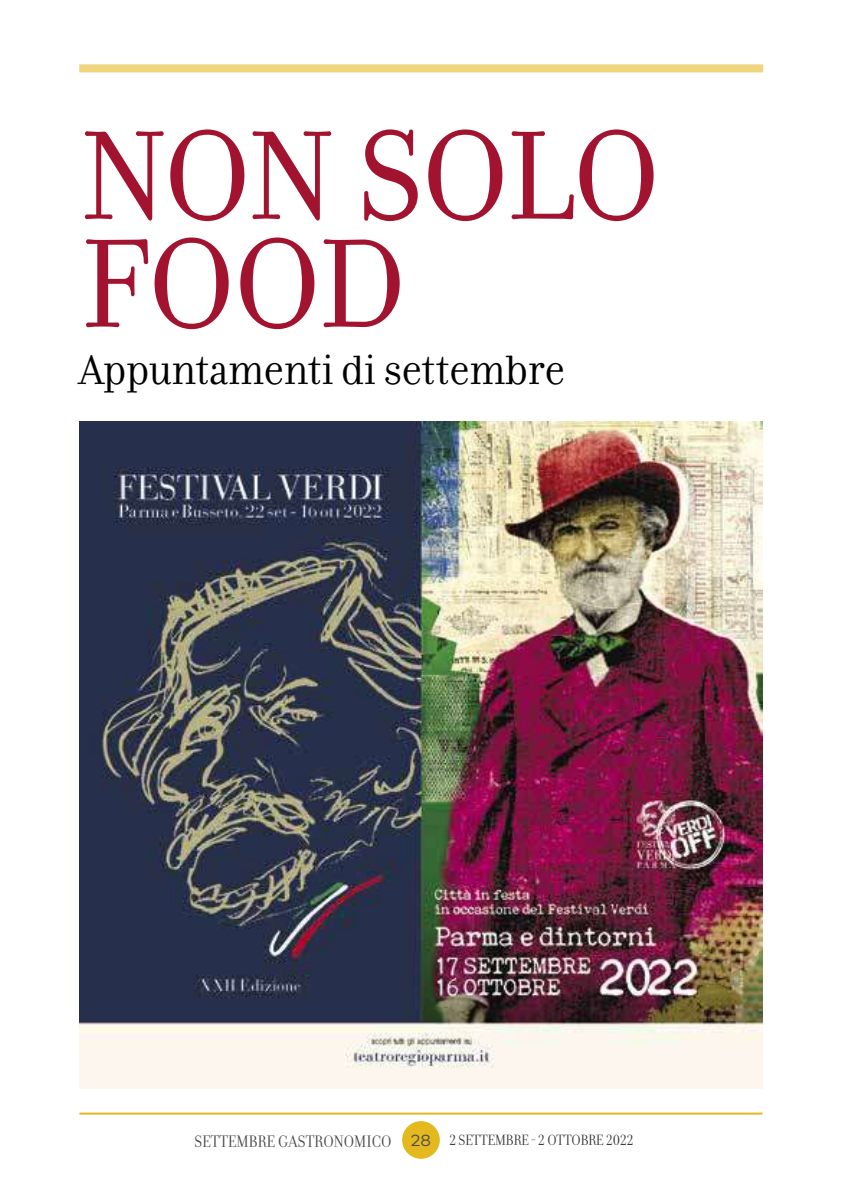
<style>
.page{position:relative;width:842px;height:1191px;background:#fff}
.page>*{position:absolute;margin:0;border:0;box-sizing:border-box;transform-origin:0 0}
.t1{font:135.6px/108px "Filosofia Parma";letter-spacing:-.02em;color:#a21330}
.t2{font:44px "Filosofia Parma";color:#000;scale:.95 1}
.t3{font:16px "Filosofia Grand OT";color:#393939}
.s1{font-size:18px;color:#484848}
.s2{font-family:"Filson Pro";color:#484848}
</style>
<div class="page">
<div style="left:402px;top:1121px;width:38px;height:37px;background:#e4b91f;border-radius:50%"></div>
<hr style="left:79px;top:1112px;width:684px;height:2px;background:#e4b91f">
<div style="left:79px;top:64px;width:684px;height:8px;background:#f0d47e"></div>
<img style="left:79px;top:422px;width:684px;height:667px">
<h1 class="t1" style="left:79px;top:124px;width:582px">NON SOLO<br>FOOD</h1>
<h2 class="t2" style="left:79px;top:346px;width:513px">Appuntamenti di settembre</h2>
<p class="t3" style="left:194px;top:1131px;width:441px"><span class="s1">SETTEMBRE GASTRONOMICO</span> <span class="s2">28</span> 2 SETTEMBRE - 2 OTTOBRE 2022</p>
</div>
